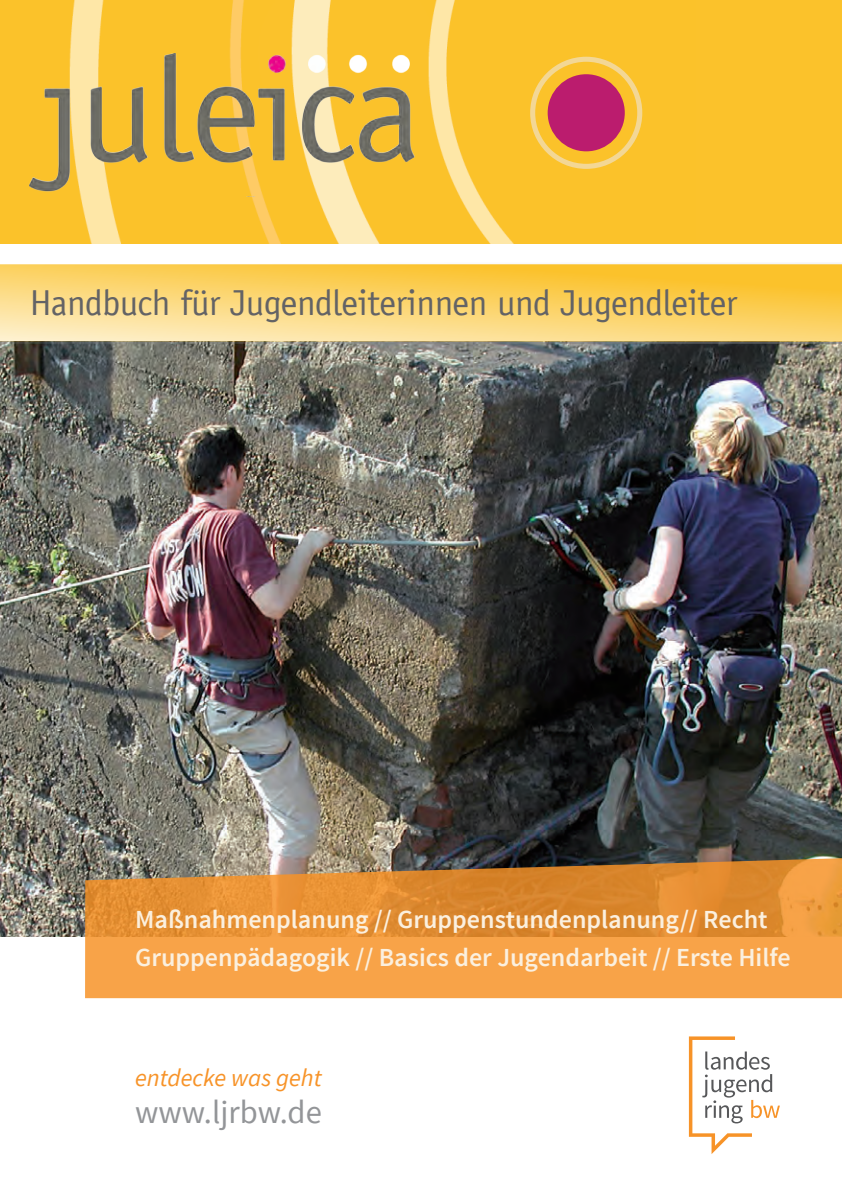
<style>
.page{position:relative;width:842px;height:1191px;background:#fff}
.page>*{position:absolute;margin:0;border:0;box-sizing:border-box;transform-origin:0 0}
.t1{font:36px "Officina Sans LT";letter-spacing:-.01em;color:#636366}
.t2{font:32.6px "Source Sans Pro";color:#939598}
.t3{font:600 26px/38px "Source Sans Pro";color:#fbf0df}
.t4{font:italic 24.6px "Source Sans Pro";color:#f79328}
</style>
<div class="page">
<img style="left:0;top:0;width:842px;height:244px">
<svg style="left:689px;top:1036px;width:91px;height:118px"></svg>
<div style="left:548px;top:74px;width:77px;height:77px;background:#bb1c6e;border-radius:50%"></div>
<div style="left:530px;top:57px;width:112px;height:112px;border:5px solid #f3d795;border-radius:50%"></div>
<img style="left:0;top:344px;width:842px;height:592px">
<svg style="left:85px;top:856px;width:757px;height:142px;background:#e19340"></svg>
<img style="left:30px;top:54px;width:491px;height:143px">
<svg style="left:0;top:263px;width:842px;height:81px;background:#f7d16e"></svg>
<h1 class="t1" style="left:30px;top:281px;width:709px">Handbuch für Jugendleiterinnen und Jugendleiter</h1>
<p class="t3" style="left:135px;top:900px;width:657px">Maßnahmenplanung // Gruppenstundenplanung// Recht<br>Gruppenpädagogik // Basics der Jugendarbeit // Erste Hilfe</p>
<p class="t4" style="left:135px;top:1062px;width:188px">entdecke was geht</p>
<p class="t2" style="left:135px;top:1090px;width:188px">www.ljrbw.de</p>
</div>
